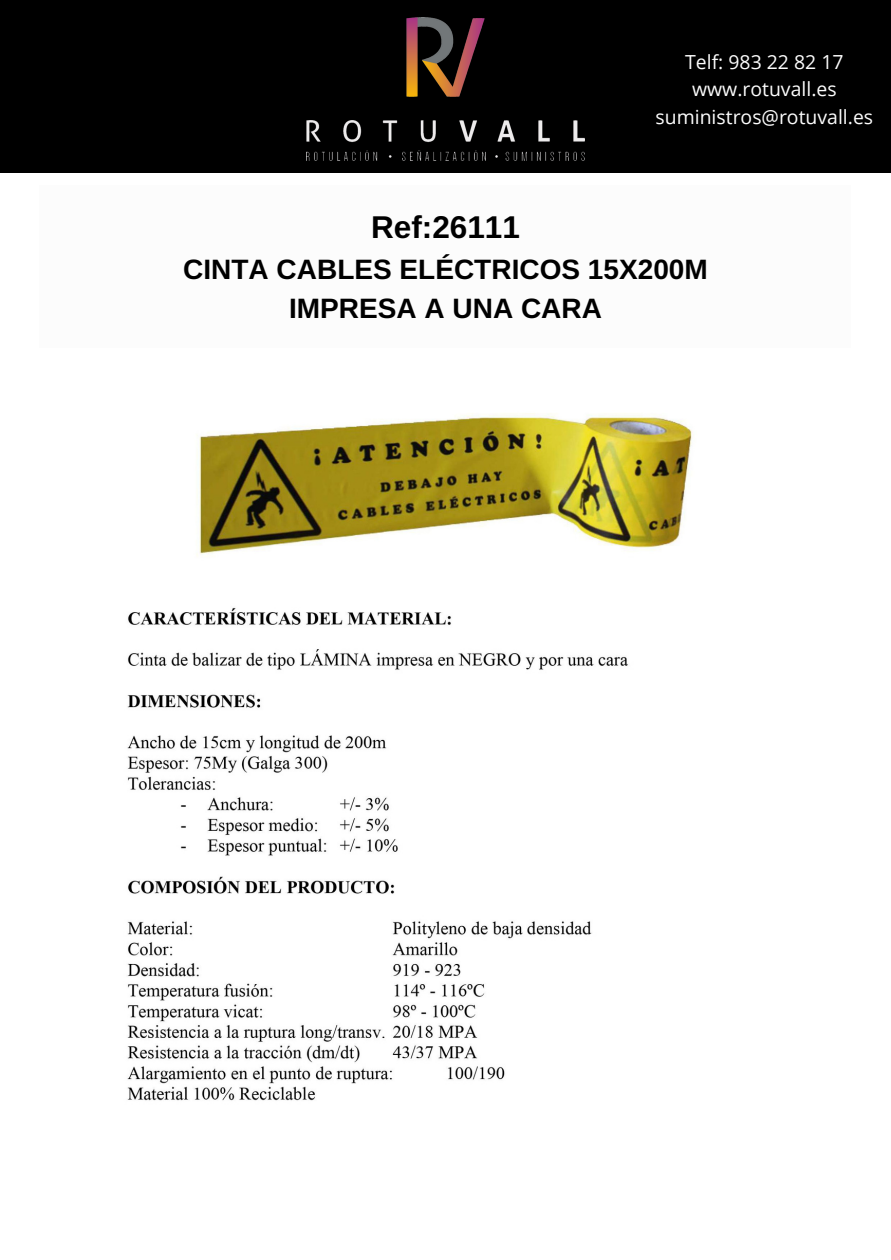
<style>
.page{position:relative;width:891px;height:1260px;background:#fff}
.page>*{position:absolute;margin:0;border:0;box-sizing:border-box;transform-origin:0 0}
.t1{font:700 31.5px "Arimo";color:#000}
.t2{font:700 28px "Arimo";color:#000}
.t3{font:19.43px "Open Sans";color:#fcfcfc}
</style>
<div class="page">
<img style="left:0;top:172px;width:891px;height:929px">
<div style="left:0;top:0;width:891px;height:172px;background:#000"></div>
<img style="left:307px;top:18px;width:277px;height:143px">
<div style="left:39px;top:186px;width:812px;height:162px;background:#fcfcfc"></div>
<p class="t3" style="left:685px;top:49px;width:160px">Telf: 983 22 82 17</p>
<p class="t3" style="left:692px;top:76px;width:146px">www.rotuvall.es</p>
<p class="t3" style="left:655px;top:103px;width:219px">suministros@rotuvall.es</p>
<p class="t1" style="left:371px;top:210px;width:150px">Ref:26111</p>
<p class="t2" style="left:183px;top:253px;width:526px">CINTA CABLES ELÉCTRICOS 15X200M</p>
<p class="t2" style="left:289px;top:292px;width:314px">IMPRESA A UNA CARA</p>
</div>
